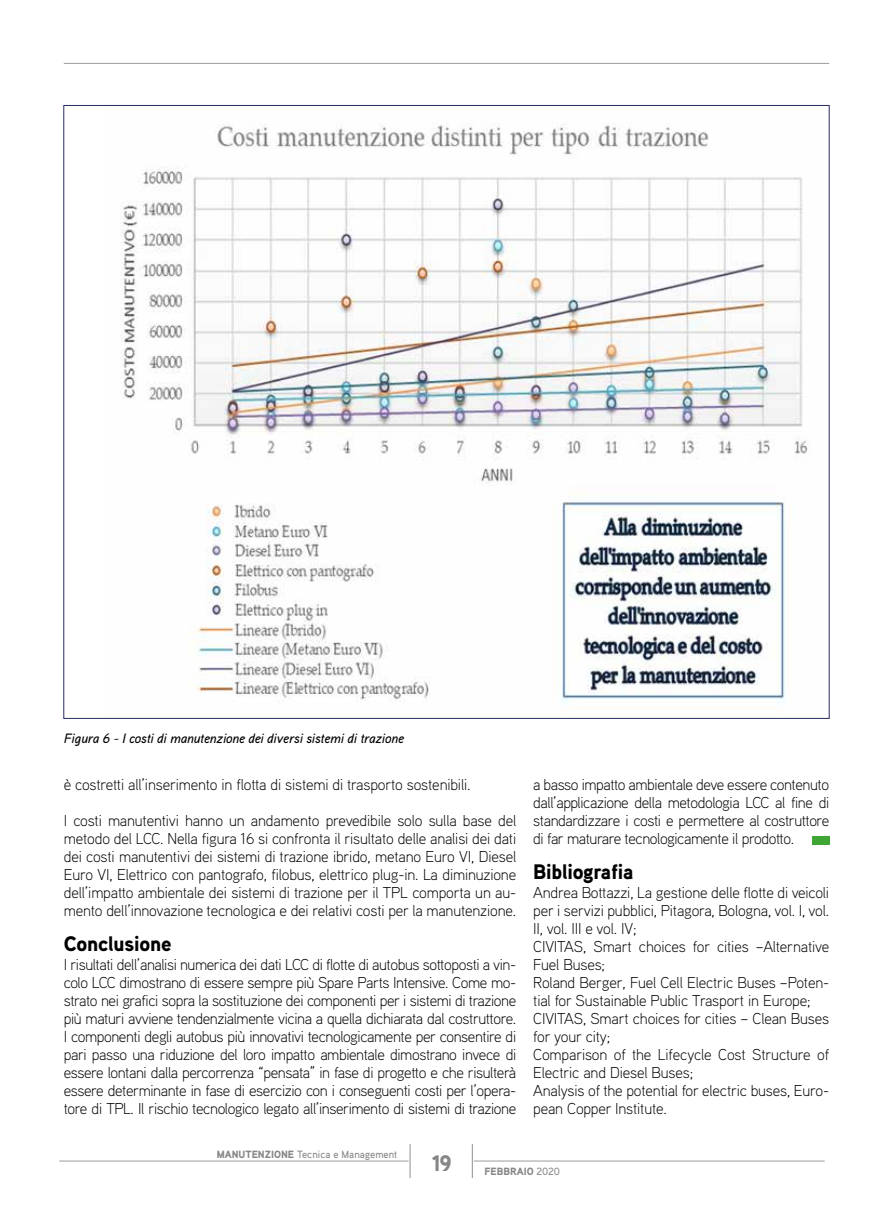
<style>
.page{position:relative;width:893px;height:1212px;background:#fff}
.page>*{position:absolute;margin:0;border:0;box-sizing:border-box;transform-origin:0 0}
.t1{font:900 22.5px "Aaux Pro";color:#878787}
.t2{font:900 21px "Aaux Pro";letter-spacing:-.01em;color:#000}
.t3{font:300 15.75px/18px "Aaux Pro";letter-spacing:-.01em;color:#000;text-align:justify}
.t4{font:italic 500 13.5px "Aaux Pro";letter-spacing:-.01em;color:#000}
.t5{font:500 10.5px "Aaux Pro";color:#878787}
.t6{font:900 10.5px "Aaux Pro";color:#878787}
.s1{font-weight:900}
.s2{font-weight:500}
</style>
<div class="page">
<hr style="left:59px;top:1161px;width:350px;height:1px;background:#9d9d9c">
<hr style="left:474px;top:1161px;width:351px;height:1px;background:#9d9d9c">
<hr style="left:472px;top:1144px;width:1px;height:34px;background:#9d9d9c">
<hr style="left:409px;top:1144px;width:2px;height:34px;background:#9d9d9c">
<hr style="left:64px;top:63px;width:765px;height:1px;background:#9d9d9c">
<div style="left:812px;top:836px;width:17px;height:8px;background:#3fa535"></div>
<img style="left:120px;top:124px;width:691px;height:585px">
<p class="t4" style="left:64px;top:730px;width:342px">Figura 6 - I costi di manutenzione dei diversi sistemi di trazione</p>
<p class="t3" style="left:64px;top:775px;width:408px">è costretti all’inserimento in flotta di sistemi di trasporto sostenibili.</p>
<p class="t3" style="left:64px;top:811px;width:454px">I costi manutentivi hanno un andamento prevedibile solo sulla base del metodo del LCC. Nella figura 16 si confronta il risultato delle analisi dei dati dei costi manutentivi dei sistemi di trazione ibrido, metano Euro VI, Diesel Euro VI, Elettrico con pantografo, filobus, elettrico plug-in. La diminuzione dell’impatto ambientale dei sistemi di trazione per il TPL comporta un au&shy;mento dell’innovazione tecnologica e dei relativi costi per la manutenzione.</p>
<h2 class="t2" style="left:64px;top:930px;width:109px">Conclusione</h2>
<p class="t3" style="left:64px;top:955px;width:454px">I risultati dell’analisi numerica dei dati LCC di flotte di autobus sottoposti a vin&shy;colo LCC dimostrano di essere sempre più Spare Parts Intensive. Come mo&shy;strato nei grafici sopra la sostituzione dei componenti per i sistemi di trazione più maturi avviene tendenzialmente vicina a quella dichiarata dal costruttore.<br>I componenti degli autobus più innovativi tecnologicamente per consentire di pari passo una riduzione del loro impatto ambientale dimostrano invece di essere lontani dalla percorrenza “pensata” in fase di progetto e che risulterà essere determinante in fase di esercizio con i conseguenti costi per l’opera&shy;tore di TPL. Il rischio tecnologico legato all’inserimento di sistemi di trazione</p>
<p class="t3" style="left:533px;top:775px;width:297px">a basso impatto ambientale deve essere contenuto dall’applicazione della metodologia LCC al fine di standardizzare i costi e permettere al costruttore di far maturare tecnologicamente il prodotto.</p>
<h2 class="t2" style="left:533px;top:858px;width:102px">Bibliografia</h2>
<p class="t3" style="left:533px;top:883px;width:297px;text-align:left">Andrea Bottazzi, La gestione delle flotte di veicoli per i servizi pubblici, Pitagora, Bologna, vol. I, vol.<br>II, vol. III e vol. IV;<br>CIVITAS, Smart choices for cities –Alternative Fuel Buses;<br>Roland Berger, Fuel Cell Electric Buses –Poten&shy;tial for Sustainable Public Trasport in Europe; CIVITAS, Smart choices for cities – Clean Buses for your city;<br>Comparison of the Lifecycle Cost Structure of Electric and Diesel Buses;<br>Analysis of the potential for electric buses, Euro&shy;pean Copper Institute.</p>
<p class="t5" style="left:217px;top:1147px;width:182px"><span class="s1">MANUTENZIONE</span> Tecnica e Management</p>
<h1 class="t1" style="left:432px;top:1149px;width:21px">19</h1>
<p class="t6" style="left:485px;top:1164px;width:77px">FEBBRAIO <span class="s2">2020</span></p>
</div>
